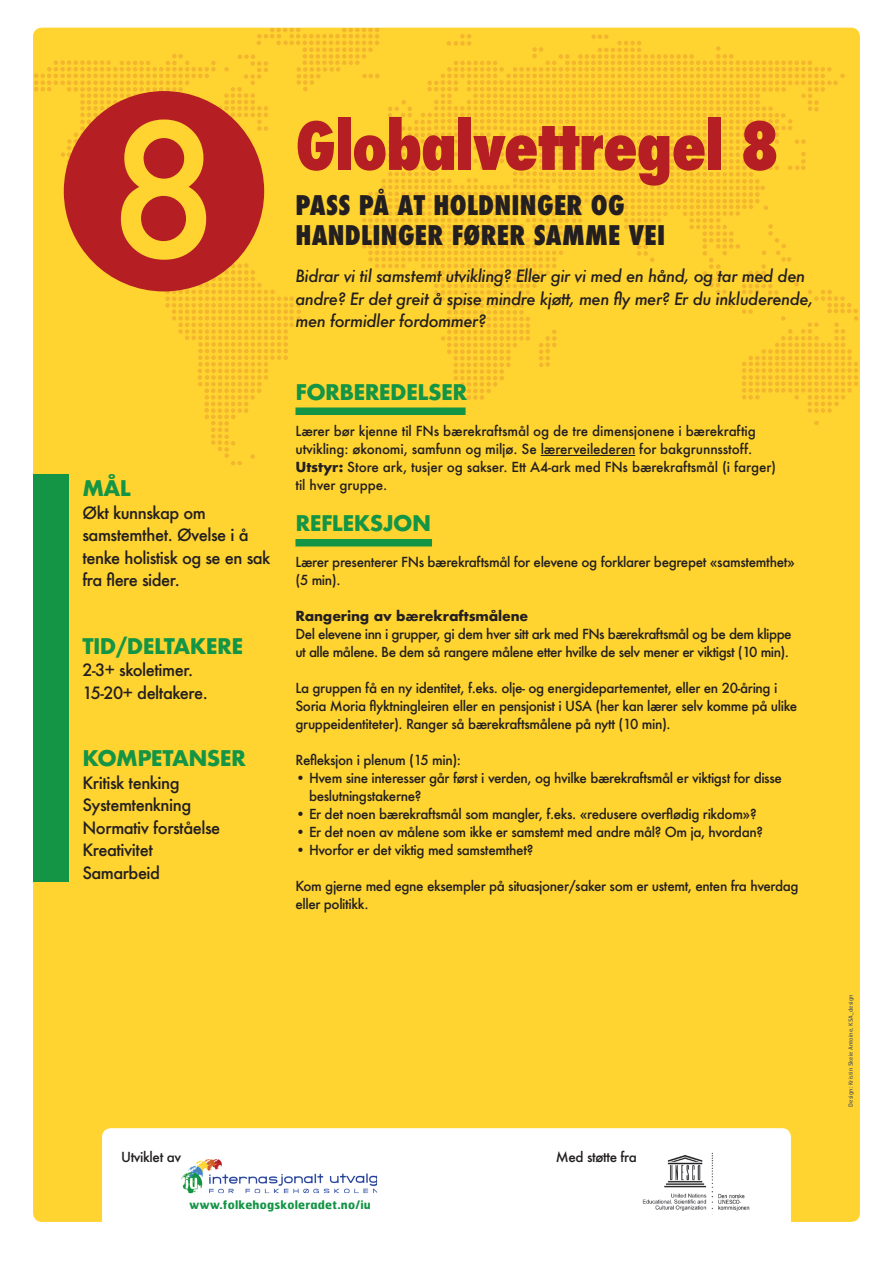
<style>
.page{position:relative;width:893px;height:1263px;background:#fff}
.page>*{position:absolute;margin:0;border:0;box-sizing:border-box;transform-origin:0 0}
.t1{font:500 180px "Futura";color:#ffd431}
.t2{font:800 condensed 64.2px "Futura";color:#b51f23}
.t3{font:800 condensed 26.4px/30px "Futura";letter-spacing:.01em;color:#231f20}
.t4{font:700 21px "Futura";letter-spacing:-.03em;color:#149546}
.t5{font:500 16.5px/22.5px "Futura";letter-spacing:-.03em;color:#231f20}
.t6{font:italic 500 16.5px/22.5px "Futura";letter-spacing:-.03em;color:#231f20}
.t7{font:500 13.5px/18px "Futura";letter-spacing:-.03em;color:#231f20}
.t8{font:500 13.5px/18px "Futura";letter-spacing:-.01em;color:#231f20}
.t9{font:700 13.5px "Futura";letter-spacing:-.01em;color:#231f20}
.t10{font:700 11.7px "Hermes";letter-spacing:.02em;color:#149546}
.t11{font:5.85px "Hermes";letter-spacing:.02em;color:#57585a}
.s1{font-weight:700}
</style>
<div class="page">
<div style="left:33px;top:28px;width:827px;height:1194px;background:#ffd431;border-radius:9px"></div>
<svg style="left:34px;top:28px;width:826px;height:437px"></svg>
<hr style="left:541px;top:455px;width:94px;height:1px;background:#231f20">
<div style="left:64px;top:91px;width:200px;height:200px;background:#b51f23;border-radius:50%"></div>
<div style="left:295px;top:407px;width:171px;height:8px;background:#149546"></div>
<div style="left:295px;top:539px;width:137px;height:7px;background:#149546"></div>
<div style="left:33px;top:474px;width:35px;height:407px;background:#149546"></div>
<div style="left:102px;top:1128px;width:689px;height:135px;background:#fff;border-radius:9px"></div>
<img style="left:181px;top:1159px;width:196px;height:34px">
<img style="left:642px;top:1153px;width:108px;height:58px">
<h1 class="t1" style="left:108px;top:67px;width:113px">8</h1>
<h3 class="t4" style="left:82px;top:473px;width:50px">MÅL</h3>
<p class="t5" style="left:82px;top:501px;width:190px">Økt kunnskap om samstemthet. Øvelse i å tenke holistisk og se en sak fra flere sider.</p>
<h3 class="t4" style="left:82px;top:630px;width:162px">TID/DELTAKERE</h3>
<p class="t5" style="left:82px;top:658px;width:127px">2-3+ skoletimer.<br>15-20+ deltakere.</p>
<h3 class="t4" style="left:82px;top:743px;width:165px">KOMPETANSER</h3>
<p class="t5" style="left:82px;top:771px;width:139px">Kritisk tenking<br>Systemtenkning<br>Normativ forståelse<br>Kreativitet<br>Samarbeid</p>
<h2 class="t2" style="left:295px;top:102px;width:485px">GLOBALVETTREGEL 8</h2>
<h3 class="t3" style="left:295px;top:190px;width:371px">PASS PÅ AT HOLDNINGER OG<br>HANDLINGER FØRER SAMME VEI</h3>
<p class="t6" style="left:295px;top:265px;width:519px">Bidrar vi til samstemt utvikling? Eller gir vi med en hånd, og tar med den andre? Er det greit å spise mindre kjøtt, men fly mer? Er du inkluderende, men formidler fordommer?</p>
<h3 class="t4" style="left:295px;top:377px;width:173px">FORBEREDELSER</h3>
<p class="t8" style="left:295px;top:422px;width:482px">Lærer bør kjenne til FNs bærekraftsmål og de tre dimensjonene i bærekraftig utvikling: økonomi, samfunn og miljø. Se lærerveilederen for bakgrunnsstoff.<br><span class="s1">Utstyr:</span> Store ark, tusjer og sakser. Ett A4-ark med FNs bærekraftsmål (i farger) til hver gruppe.</p>
<h3 class="t4" style="left:295px;top:508px;width:137px">REFLEKSJON</h3>
<p class="t7" style="left:295px;top:552px;width:501px">Lærer presenterer FNs bærekraftsmål for elevene og forklarer begrepet «samstemthet» (5 min).</p>
<p class="t9" style="left:295px;top:606px;width:234px">Rangering av bærekraftsmålene</p>
<p class="t7" style="left:295px;top:624px;width:498px">Del elevene inn i grupper, gi dem hver sitt ark med FNs bærekraftsmål og be dem klippe ut alle målene. Be dem så rangere målene etter hvilke de selv mener er viktigst (10 min).</p>
<p class="t7" style="left:295px;top:678px;width:503px">La gruppen få en ny identitet, f.eks. olje- og energidepartementet, eller en 20-åring i<br>Soria Moria flyktningleiren eller en pensjonist i USA (her kan lærer selv komme på ulike gruppeidentiteter). Ranger så bærekraftsmålene på nytt (10 min).</p>
<p class="t7" style="left:295px;top:750px;width:167px">Refleksjon i plenum (15 min):</p>
<p class="t7" style="left:309px;top:768px;width:474px;text-indent:-14px">• Hvem sine interesser går først i verden, og hvilke bærekraftsmål er viktigst for disse beslutningstakerne?</p>
<p class="t7" style="left:295px;top:804px;width:463px">• Er det noen bærekraftsmål som mangler, f.eks. «redusere overflødig rikdom»?</p>
<p class="t7" style="left:295px;top:822px;width:469px">• Er det noen av målene som ikke er samstemt med andre mål? Om ja, hvordan?</p>
<p class="t7" style="left:295px;top:840px;width:239px">• Hvorfor er det viktig med samstemthet?</p>
<p class="t7" style="left:295px;top:876px;width:505px">Kom gjerne med egne eksempler på situasjoner/saker som er ustemt, enten fra hverdag eller politikk.</p>
<p class="t7" style="left:121px;top:1148px;width:62px">Utviklet av</p>
<p class="t7" style="left:556px;top:1148px;width:82px">Med støtte fra</p>
<p class="t10" style="left:190px;top:1197px;width:183px">www.folkehogskoleradet.no/iu</p>
<p class="t11" style="left:847px;top:1106px;width:114px;rotate:-90deg">Design: Kristin Skeie Antoine, KSA_design</p>
</div>
